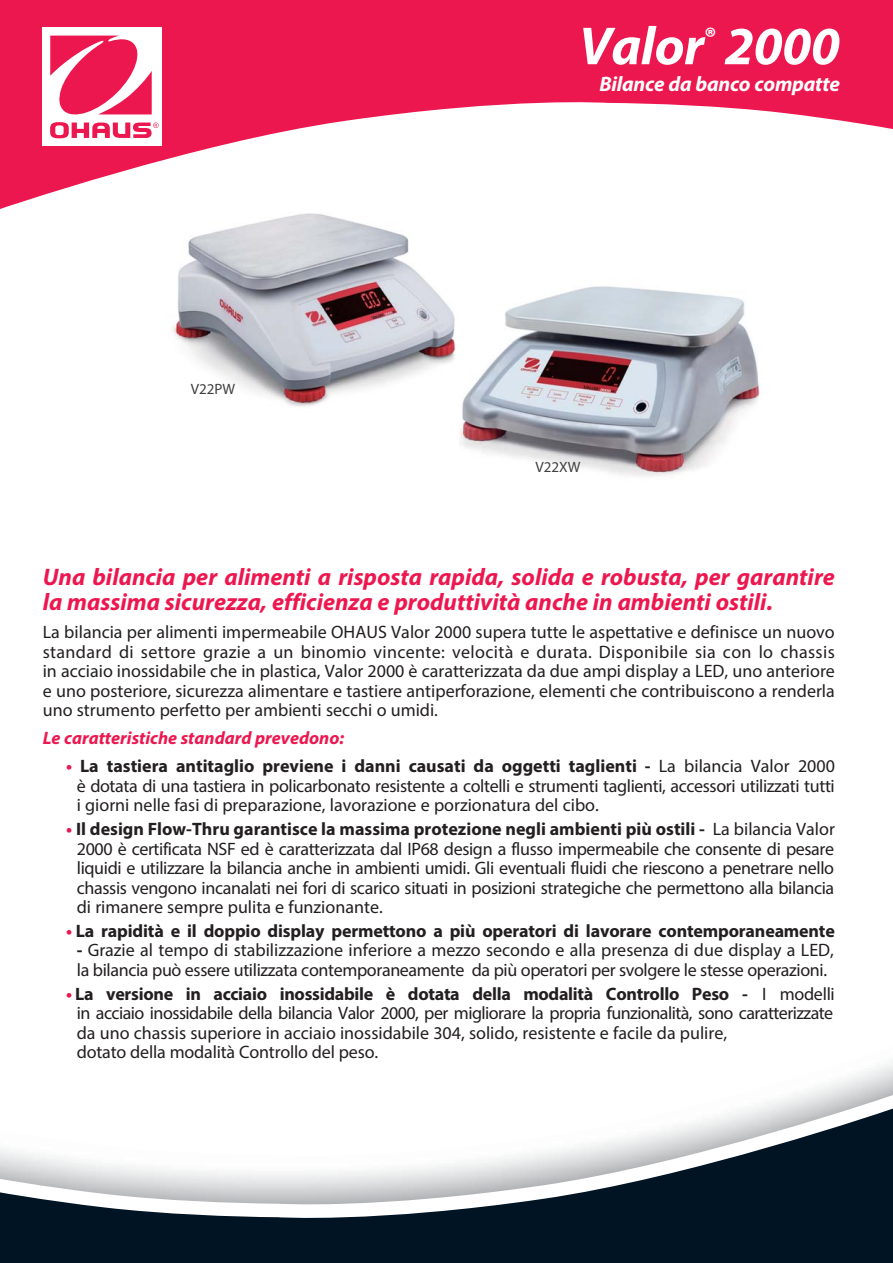
<style>
.page{position:relative;width:893px;height:1263px;background:#fff}
.page>*{position:absolute;margin:0;border:0;box-sizing:border-box;transform-origin:0 0}
.t1{font:italic 700 54px "Myriad Pro";letter-spacing:-.01em;color:#fff}
.t2{font:italic 700 24px/25.5px "Myriad Pro";color:#ed174f}
.t3{font:italic 700 21px "Myriad Pro";letter-spacing:-.01em;color:#fff}
.t4{font:18px/19.5px "Myriad Pro";letter-spacing:-.01em;color:#231f20}
.t5{font:700 18px/28px "Myriad Pro";letter-spacing:-.01em;color:#231f20}
.t6{font:15px "Myriad Pro";color:#404041}
.s1{font-style:italic;color:#ed174f}
.s2{font-weight:400}
.s3{font-weight:700}
</style>
<div class="page">
<svg style="left:792px;top:1079px;width:100px;height:13px"></svg>
<svg style="left:0;top:1092px;width:892px;height:171px"></svg>
<svg style="left:0;top:0;width:892px;height:209px;fill:#ed174f"></svg>
<div style="left:42px;top:27px;width:119px;height:119px;background:#fff"></div>
<svg style="left:50px;top:36px;width:109px;height:102px"></svg>
<img style="left:143px;top:189px;width:317px;height:218px">
<img style="left:460px;top:201px;width:344px;height:275px">
<p class="t6" style="left:191px;top:383px;width:46px">V22PW</p>
<h1 class="t1" style="left:579px;top:26px;width:262px">Valor<sup>®</sup> 2000</h1>
<p class="t3" style="left:599px;top:76px;width:242px">Bilance da banco compatte</p>
<p class="t6" style="left:535px;top:461px;width:47px">V22XW</p>
<h2 class="t2" style="left:43px;top:566px;width:793px">Una bilancia per alimenti a risposta rapida, solida e robusta, per garantire la massima sicurezza, efficienza e produttività anche in ambienti ostili.</h2>
<p class="t4" style="left:43px;top:624px;width:793px;text-align:justify">La bilancia per alimenti impermeabile OHAUS Valor 2000 supera tutte le aspettative e definisce un nuovo standard di settore grazie a un binomio vincente: velocità e durata. Disponibile sia con lo chassis in acciaio inossidabile che in plastica, Valor 2000 è caratterizzata da due ampi display a LED, uno anteriore e uno posteriore, sicurezza alimentare e tastiere antiperforazione, elementi che contribuiscono a renderla uno strumento perfetto per ambienti secchi o umidi.</p>
<p class="t5" style="left:80px;top:726px;width:756px;text-indent:-37px"><span class="s1">Le caratteristiche standard prevedono:<br></span>La tastiera antitaglio previene i danni causati da oggetti taglienti - <span class="s2">La bilancia Valor 2000</span></p>
<p class="t4" style="left:77px;top:777px;width:759px">è dotata di una tastiera in policarbonato resistente a coltelli e strumenti taglienti, accessori utilizzati tutti i giorni nelle fasi di preparazione, lavorazione e porzionatura del cibo.</p>
<p class="t4" style="left:76px;top:821px;width:760px;text-align:justify"><span class="s3">Il design Flow-Thru garantisce la massima protezione negli ambienti più ostili -</span> La bilancia Valor 2000 è certificata NSF ed è caratterizzata dal IP68 design a flusso impermeabile che consente di pesare liquidi e utilizzare la bilancia anche in ambienti umidi. Gli eventuali fluidi che riescono a penetrare nello chassis vengono incanalati nei fori di scarico situati in posizioni strategiche che permettono alla bilancia di rimanere sempre pulita e funzionante.</p>
<p class="t5" style="left:76px;top:918px;width:760px">La rapidità e il doppio display permettono a più operatori di lavorare contemporaneamente</p>
<p class="t4" style="left:77px;top:942px;width:758px"><span class="s3">-</span> Grazie al tempo di stabilizzazione inferiore a mezzo secondo e alla presenza di due display a LED, la bilancia può essere utilizzata contemporaneamente da più operatori per svolgere le stesse operazioni.</p>
<p class="t4" style="left:75px;top:985px;width:761px"><span class="s3">La versione in acciaio inossidabile è dotata della modalità Controllo Peso -</span> I modelli in acciaio inossidabile della bilancia Valor 2000, per migliorare la propria funzionalità, sono caratterizzate da uno chassis superiore in acciaio inossidabile 304, solido, resistente e facile da pulire,<br>dotato della modalità Controllo del peso.</p>
</div>
